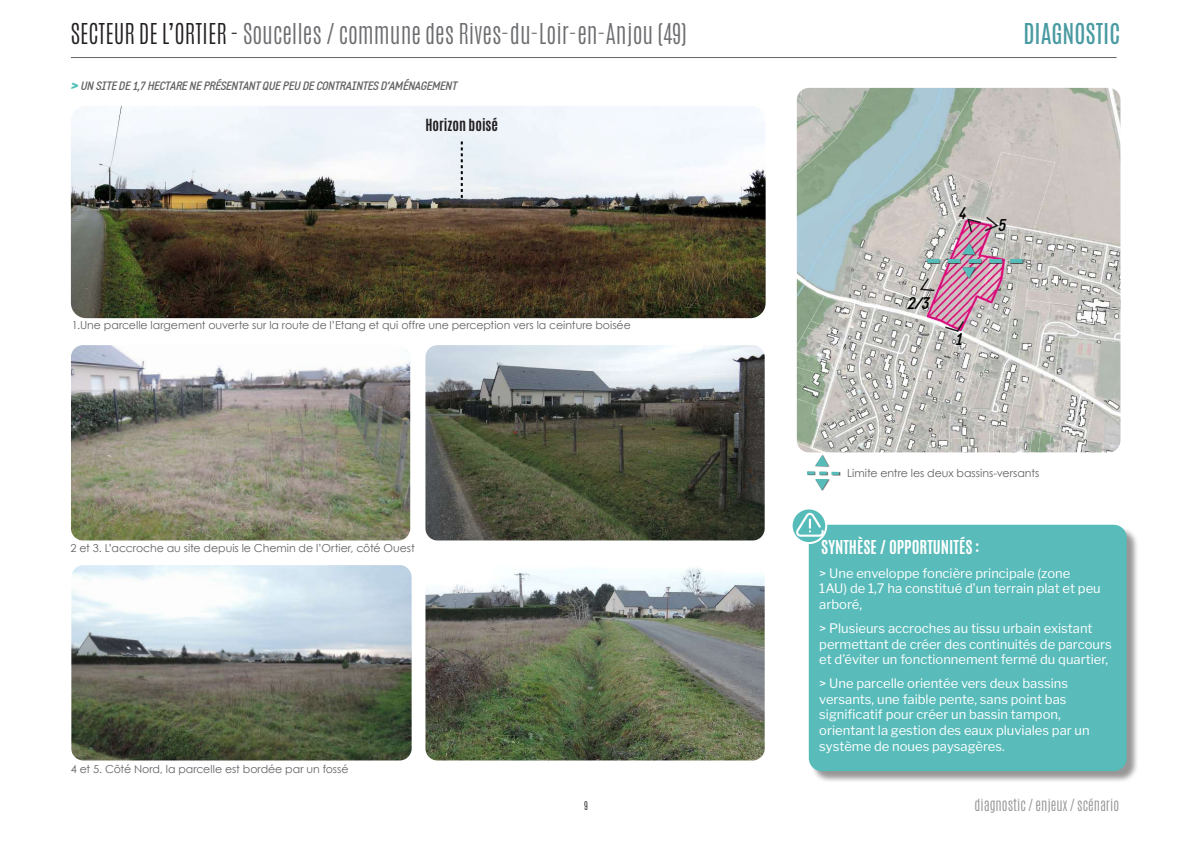
<style>
.page{position:relative;width:1191px;height:842px;background:#fff}
.page>*{position:absolute;margin:0;border:0;box-sizing:border-box;transform-origin:0 0}
.t1{font:300 24px "Antonio";color:#6c6d70}
.t2{font:24px "Antonio";color:#499aa1}
.t3{font:italic 700 17px "Static";color:#000}
.t4{font:700 16px "Antonio";color:#fff}
.t5{font:300 14px "Antonio";color:#939393}
.t6{font:700 14px "Antonio";color:#231f20}
.t7{font:13px/15.6px "Libre Franklin";color:#fff}
.t8{font:italic 700 12px "Static";letter-spacing:-.03em;color:#646464}
.t9{font:11px "Century Gothic";letter-spacing:-.005em;color:#636366}
.t10{font:300 10px "Antonio";color:#231f20}
.s1{color:#231f20}
.s2{font-family:"Libre Franklin";font-weight:900;color:#50bfb9}
</style>
<div class="page">
<hr style="left:71px;top:57px;width:1045px;height:1px;background:#231f20">
<div style="left:810px;top:526px;width:329px;height:258px;background:#231f20;opacity:.47"></div>
<div style="left:810px;top:526px;width:315px;height:244px;background:#59bcba;border-radius:12px"></div>
<div style="left:809px;top:525px;width:317px;height:246px;border:2px solid #56bcba;border-radius:12px"></div>
<svg style="left:791px;top:508px;width:35px;height:35px"></svg>
<div style="left:790px;top:507px;width:37px;height:37px;border:2px solid #fff;border-radius:50%"></div>
<svg style="left:796px;top:513px;width:28px;height:24px"></svg>
<img style="left:71px;top:106px;width:694px;height:212px">
<svg style="left:461px;top:141px;width:2px;height:57px"></svg>
<img style="left:71px;top:345px;width:339px;height:195px">
<img style="left:425px;top:345px;width:339px;height:195px">
<img style="left:71px;top:565px;width:340px;height:195px">
<img style="left:797px;top:88px;width:323px;height:364px">
<img style="left:425px;top:567px;width:339px;height:193px">
<svg style="left:943px;top:319px;width:22px;height:14px"></svg>
<svg style="left:966px;top:215px;width:34px;height:19px"></svg>
<div style="left:927px;top:259px;width:96px;height:5px;background:#231f20;opacity:.75"></div>
<img style="left:918px;top:243px;width:104px;height:49px">
<div style="left:815px;top:479px;width:14px;height:13px;background:#231f20;opacity:.75"></div>
<svg style="left:807px;top:455px;width:34px;height:35px"></svg>
<h1 class="t1" style="left:71px;top:17px;width:617px"><span class="s1">SECTEUR DE L’ORTIER -</span> Soucelles / commune des Rives-du-Loir-en-Anjou (49)</h1>
<p class="t8" style="left:71px;top:78px;width:388px"><span class="s2">&gt;</span> UN SITE DE 1,7 HECTARE NE PRÉSENTANT QUE PEU DE CONTRAINTES D’AMÉNAGEMENT</p>
<p class="t6" style="left:425px;top:115px;width:74px">Horizon boisé</p>
<p class="t9" style="left:72px;top:318px;width:560px">1.Une parcelle largement ouverte sur la route de l’Etang et qui offre une perception vers la ceinture boisée</p>
<p class="t9" style="left:71px;top:540px;width:346px">2 et 3. L’accroche au site depuis le Chemin de l’Ortier, côté Ouest</p>
<p class="t9" style="left:71px;top:762px;width:279px">4 et 5. Côté Nord, la parcelle est bordée par un fossé</p>
<p class="t10" style="left:584px;top:798px;width:5px">9</p>
<h1 class="t2" style="left:1023px;top:16px;width:98px">DIAGNOSTIC</h1>
<h2 class="t3" style="left:958px;top:203px;width:10px">4</h2>
<h2 class="t3" style="left:907px;top:293px;width:24px">2/3</h2>
<h2 class="t3" style="left:954px;top:329px;width:10px">1</h2>
<h2 class="t3" style="left:997px;top:215px;width:10px">5</h2>
<p class="t9" style="left:847px;top:465px;width:194px">Limite entre les deux bassins-versants</p>
<p class="t4" style="left:821px;top:535px;width:160px">SYNTHÈSE / OPPORTUNITÉS :</p>
<p class="t7" style="left:819px;top:565px;width:283px">&gt; Une enveloppe foncière principale (zone<br>1AU) de 1,7 ha constitué d’un terrain plat et peu arboré,</p>
<p class="t7" style="left:819px;top:620px;width:294px">&gt; Plusieurs accroches au tissu urbain existant permettant de créer des continuités de parcours et d’éviter un fonctionnement fermé du quartier,</p>
<p class="t7" style="left:819px;top:676px;width:272px">&gt; Une parcelle orientée vers deux bassins versants, une faible pente, sans point bas significatif pour créer un bassin tampon, orientant la gestion des eaux pluviales par un système de noues paysagères.</p>
<p class="t5" style="left:974px;top:795px;width:146px">diagnostic / enjeux / scénario</p>
</div>
